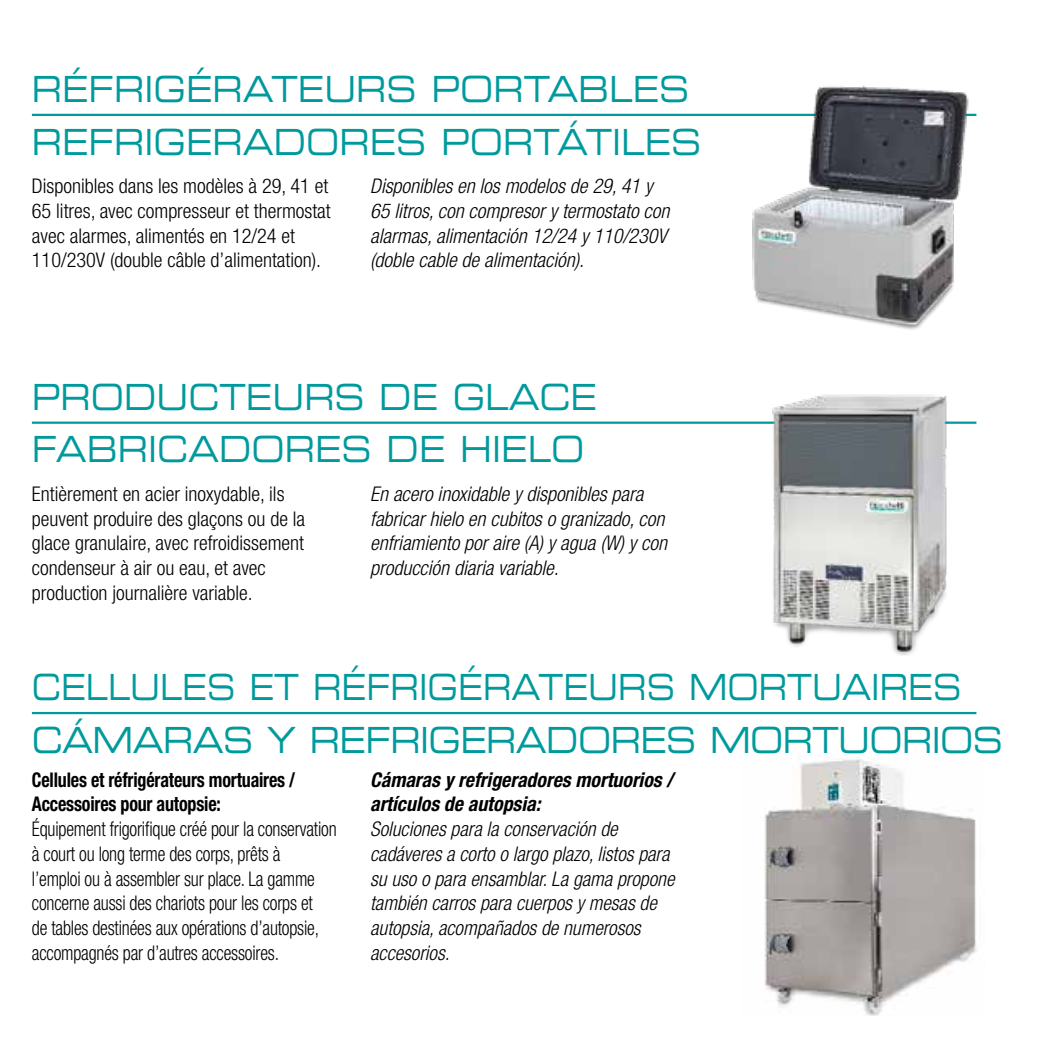
<style>
.page{position:relative;width:1053px;height:1053px;background:#fff}
.page>*{position:absolute;margin:0;border:0;box-sizing:border-box;transform-origin:0 0}
.t1{font:36px "Eurostile LT Std Ex 2";color:#009a9d;scale:.85 1}
.t2{font:36px "Eurostile LT Std Ex 2";color:#009a9d;scale:.8 1}
.t3{font:36px "Eurostile LT Std Ex 2";letter-spacing:-.02em;color:#009a9d;scale:.85 1}
.t4{font:italic 300 condensed 20.25px/24.8px "Helvetica Neue LT Std";color:#000}
.t5{font:300 condensed 20.25px/24.8px "Helvetica Neue LT Std";color:#000}
.t6{font:300 condensed 20.25px/24.8px "Helvetica Neue LT Std";color:#000;scale:.89 1}
.t7{font:700 condensed 20.25px/24.8px "Helvetica Neue LT Std";letter-spacing:-.01em;color:#000;scale:.89 1}
.t8{font:italic 700 condensed 20.25px/24.8px "Helvetica Neue LT Std";color:#000}
</style>
<div class="page">
<img style="left:764px;top:759px;width:213px;height:256px">
<hr style="left:32px;top:114px;width:944px;height:2px;background:#009a9d">
<hr style="left:32px;top:421px;width:944px;height:3px;background:#009a9d">
<hr style="left:32px;top:712px;width:944px;height:2px;background:#009a9d">
<img style="left:746px;top:85px;width:226px;height:245px">
<img style="left:761px;top:394px;width:197px;height:261px">
<h1 class="t1" style="left:32px;top:65px;width:775px">RÉFRIGÉRATEURS PORTABLES</h1>
<h1 class="t1" style="left:32px;top:117px;width:789px">REFRIGERADORES PORTÁTILES</h1>
<p class="t5" style="left:32px;top:173px;width:300px">Disponibles dans les modèles à 29, 41 et 65 litres, avec compresseur et thermostat avec alarmes, alimentés en 12/24 et 110/230V (double câble d’alimentation).</p>
<p class="t4" style="left:370px;top:174px;width:301px">Disponibles en los modelos de 29, 41 y 65 litros, con compresor y termostato con alarmas, alimentación 12/24 y 110/230V (doble cable de alimentación).</p>
<h1 class="t1" style="left:32px;top:372px;width:666px">PRODUCTEURS DE GLACE</h1>
<h1 class="t1" style="left:32px;top:425px;width:651px">FABRICADORES DE HIELO</h1>
<p class="t5" style="left:32px;top:481px;width:275px">Entièrement en acier inoxydable, ils peuvent produire des glaçons ou de la glace granulaire, avec refroidissement condenseur à air ou eau, et avec production journalière variable.</p>
<p class="t4" style="left:370px;top:482px;width:298px">En acero inoxidable y disponibles para fabricar hielo en cubitos o granizado, con enfriamiento por aire (A) y agua (W) y con producción diaria variable.</p>
<h1 class="t2" style="left:32px;top:662px;width:1163px">CELLULES ET RÉFRIGÉRATEURS MORTUAIRES</h1>
<h1 class="t3" style="left:32px;top:715px;width:1144px">CÁMARAS Y REFRIGERADORES MORTUORIOS</h1>
<p class="t7" style="left:32px;top:766px;width:297px">Cellules et réfrigérateurs mortuaires /<br>Accessoires pour autopsie:</p>
<p class="t6" style="left:32px;top:816px;width:344px">Équipement frigorifique créé pour la conservation à court ou long terme des corps, prêts à<br>l’emploi ou à assembler sur place. La gamme concerne aussi des chariots pour les corps et<br>de tables destinées aux opérations d’autopsie, accompagnés par d’autres accessoires.</p>
<p class="t8" style="left:370px;top:767px;width:304px">Cámaras y refrigeradores mortuorios / artículos de autopsia:</p>
<p class="t4" style="left:370px;top:817px;width:306px">Soluciones para la conservación de cadáveres a corto o largo plazo, listos para su uso o para ensamblar. La gama propone también carros para cuerpos y mesas de autopsia, acompañados de numerosos accesorios.</p>
</div>
